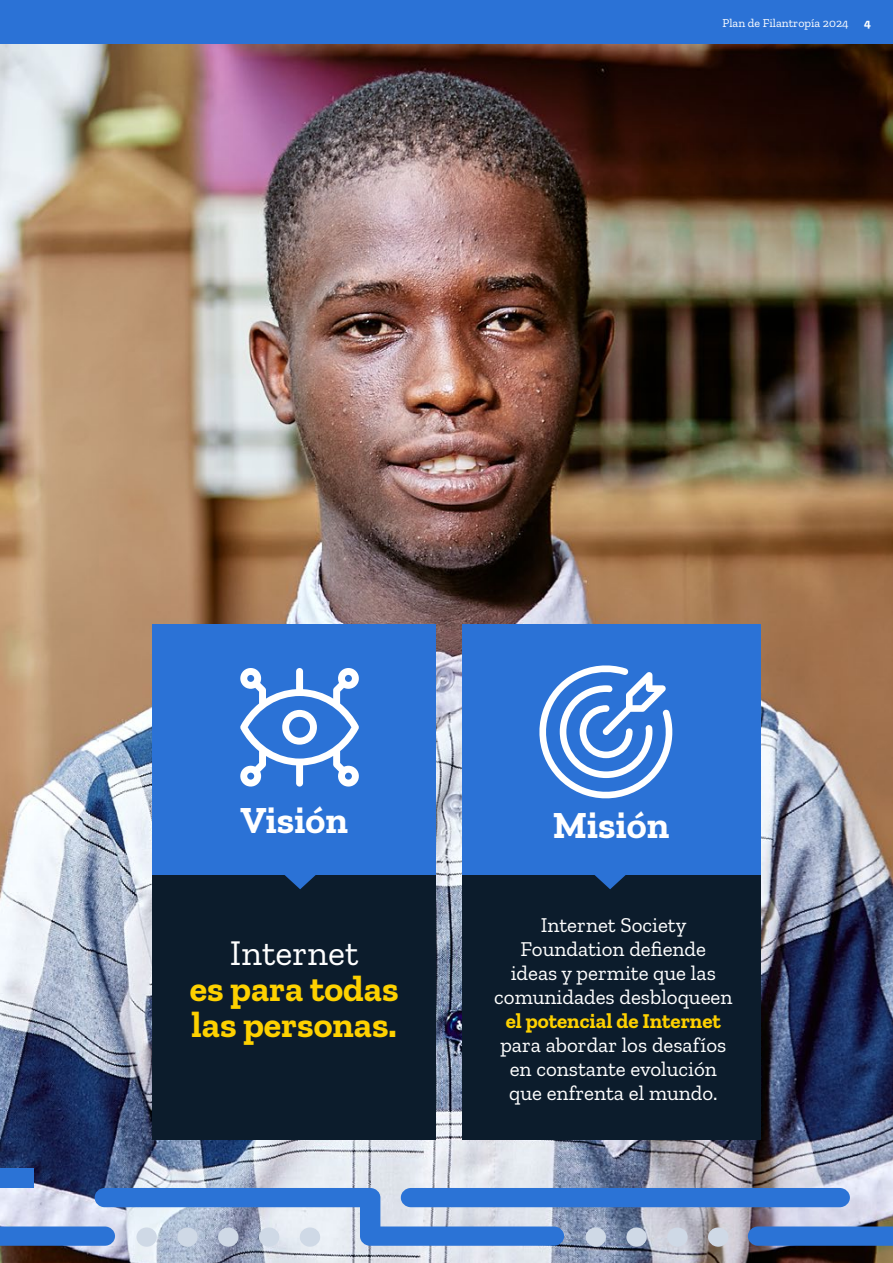
<style>
.page{position:relative;width:893px;height:1263px;background:#fff}
.page>*{position:absolute;margin:0;border:0;box-sizing:border-box;transform-origin:0 0}
.t1{font:700 38.1px "Zilla Slab";color:#fff}
.t2{font:700 36px/36px "Zilla Slab";color:#fed100}
.t3{font:36px "Zilla Slab";color:#fff}
.t4{font:21px/24px "Zilla Slab";color:#fff;text-align:center}
.t5{font:700 21px "Zilla Slab";color:#fed100}
.t6{font:12px "Zilla Slab";color:#fff}
.t7{font:700 12px "Zilla Slab";color:#fff}
</style>
<div class="page">
<div style="left:0;top:0;width:893px;height:45px;background:#2b72d6"></div>
<img style="left:0;top:45px;width:893px;height:1218px">
<div style="left:152px;top:856px;width:284px;height:284px;background:#0c1c2c"></div>
<div style="left:152px;top:624px;width:284px;height:251px;background:#2b72d6"></div>
<svg style="left:284px;top:875px;width:32px;height:14px"></svg>
<svg style="left:240px;top:668px;width:119px;height:119px"></svg>
<div style="left:0;top:1169px;width:33px;height:19px;background:#2b73d6"></div>
<svg style="left:0;top:1188px;width:893px;height:59px;background:#7fa2d6"></svg>
<div style="left:462px;top:855px;width:298px;height:285px;background:#0c1c2c"></div>
<div style="left:462px;top:624px;width:298px;height:251px;background:#2b72d6"></div>
<svg style="left:594px;top:875px;width:32px;height:14px"></svg>
<svg style="left:539px;top:665px;width:134px;height:134px"></svg>
<p class="t6" style="left:722px;top:16px;width:128px">Plan de Filantropía 2024</p>
<p class="t7" style="left:864px;top:16px;width:8px">4</p>
<h1 class="t1" style="left:240px;top:798px;width:109px">Visión</h1>
<h1 class="t1" style="left:553px;top:803px;width:118px">Misión</h1>
<h2 class="t3" style="left:230px;top:934px;width:130px">Internet</h2>
<h2 class="t2" style="left:190px;top:971px;width:210px">es para todas las personas.</h2>
<p class="t4" style="left:494px;top:913px;width:240px">Internet Society<br>Foundation defiende<br>ideas y permite que las comunidades desbloqueen</p>
<p class="t5" style="left:506px;top:1009px;width:217px">el potencial de Internet</p>
<p class="t4" style="left:500px;top:1033px;width:227px">para abordar los desafíos en constante evolución que enfrenta el mundo.</p>
</div>
